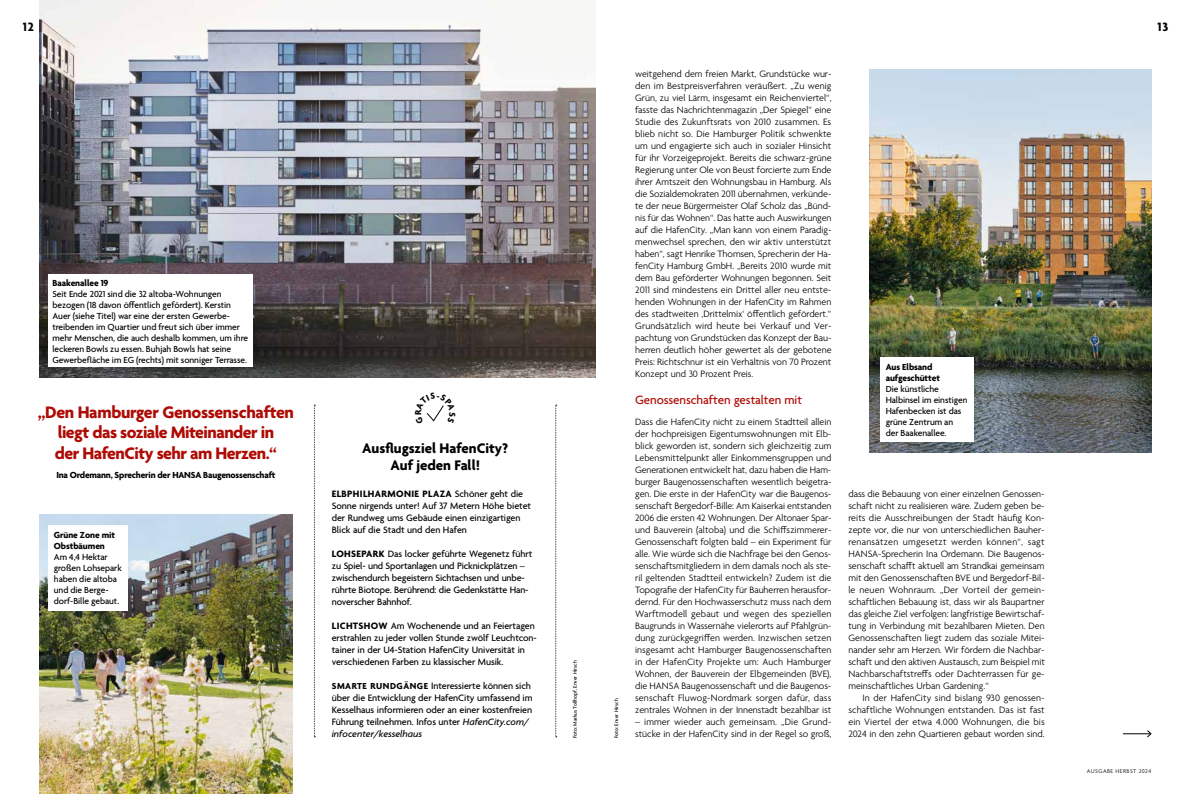
<style>
.page{position:relative;width:1191px;height:794px;background:#fff}
.page>*{position:absolute;margin:0;border:0;box-sizing:border-box;transform-origin:0 0}
.t1{font:700 18px/20.7px "Agenda";letter-spacing:-.03em;color:#ae0b05;text-align:center}
.t2{font:700 15px/17.2px "Agenda";color:#000;text-align:center}
.t3{font:500 13px "Agenda";letter-spacing:-.005em;color:#ae0b05}
.t4{font:700 13px "Agenda";color:#000}
.t5{font:300 10px/12px "Agenda";letter-spacing:-.005em;color:#000;text-align:justify}
.t6{font:500 10px/12px "Agenda";letter-spacing:-.005em;color:#000}
.t7{font:500 9.5px/11px "Agenda";letter-spacing:-.005em;color:#000}
.t8{font:700 9.5px/11px "Agenda";letter-spacing:-.02em;color:#000}
.t9{font:300 6px "Agenda";letter-spacing:.08em;color:#000}
.t10{font:500 5.5px "Agenda";letter-spacing:-.005em;color:#000}
.s1{font-weight:700}
.s2{font-weight:700;font-size:9.4px}
.s3{font-style:italic}
</style>
<div class="page">
<img style="left:869px;top:69px;width:282px;height:383px">
<img style="left:40px;top:0;width:555px;height:377px">
<svg style="left:314px;top:405px;width:1px;height:332px"></svg>
<svg style="left:555px;top:405px;width:2px;height:332px"></svg>
<div style="left:880px;top:358px;width:93px;height:84px;background:#fff"></div>
<div style="left:48px;top:275px;width:205px;height:92px;background:#fff"></div>
<svg style="left:1123px;top:730px;width:28px;height:7px"></svg>
<img style="left:40px;top:515px;width:252px;height:279px">
<div style="left:48px;top:525px;width:80px;height:86px;background:#fff"></div>
<svg style="left:426px;top:405px;width:18px;height:17px"></svg>
<h3 class="t4" style="left:23px;top:19px;width:13px">12</h3>
<h3 class="t4" style="left:1157px;top:19px;width:12px">13</h3>
<p class="t8" style="left:52px;top:278px;width:58px">Baakenallee 19</p>
<p class="t7" style="left:52px;top:289px;width:197px">Seit Ende 2021 sind die 32 altoba-Wohnungen bezogen (18 davon öffentlich gefördert). Kerstin Auer (siehe Titel) war eine der ersten Gewerbe&shy;treibenden im Quartier und freut sich über immer mehr Menschen, die auch deshalb kommen, um ihre leckeren Bowls zu essen. Buhjah Bowls hat seine Gewerbefläche im EG (rechts) mit sonniger Terrasse.</p>
<h1 class="t1" style="left:38px;top:403px;width:258px">„Den Hamburger Genossenschaften liegt das soziale Miteinander in<br>der HafenCity sehr am Herzen.“</h1>
<p class="t8" style="left:56px;top:470px;width:221px">Ina Ordemann, Sprecherin der HANSA Baugenossenschaft</p>
<p class="t8" style="left:54px;top:530px;width:63px">Grüne Zone mit<br>Obstbäumen</p>
<p class="t7" style="left:54px;top:552px;width:69px">Am 4,4 Hektar großen Lohsepark haben die altoba und die Berge&shy;dorf-Bille gebaut.</p>
<h2 class="t2" style="left:362px;top:440px;width:148px">Ausflugsziel HafenCity?<br>Auf jeden Fall!</h2>
<p class="t6" style="left:332px;top:488px;width:201px"><span class="s1">ELBPHILHARMONIE PLAZA</span> Schöner geht die Sonne nirgends unter! Auf 37 Metern Höhe bietet der Rundweg ums Gebäude einen einzigartigen Blick auf die Stadt und den Hafen</p>
<p class="t6" style="left:332px;top:548px;width:202px"><span class="s1">LOHSEPARK</span> Das locker geführte Wegenetz führt zu Spiel- und Sportanlagen und Picknickplätzen – zwischendurch begeistern Sichtachsen und unbe&shy;rührte Biotope. Berührend: die Gedenkstätte Han&shy;noverscher Bahnhof.</p>
<p class="t6" style="left:332px;top:620px;width:207px"><span class="s1">LICHTSHOW</span> Am Wochenende und an Feiertagen erstrahlen zu jeder vollen Stunde zwölf Leuchtcon&shy;tainer in der U4-Station HafenCity Universität in verschiedenen Farben zu klassischer Musik.</p>
<p class="t6" style="left:332px;top:680px;width:202px"><span class="s2">SMARTE RUNDGÄNGE</span> Interessierte können sich über die Entwicklung der HafenCity umfassend im Kesselhaus informieren oder an einer kostenfreien Führung teilnehmen. Infos unter <span class="s3">HafenCity.com/ infocenter/kesselhaus</span></p>
<p class="t10" style="left:572px;top:738px;width:79px;rotate:-90deg">Foto: Markus Tollhopf, Enver Hirsch</p>
<p class="t10" style="left:613px;top:738px;width:41px;rotate:-90deg">Foto: Enver Hirsch</p>
<p class="t5" style="left:635px;top:68px;width:198px">weitgehend dem freien Markt, Grundstücke wur&shy;den im Bestpreisverfahren veräußert. „Zu wenig Grün, zu viel Lärm, insgesamt ein Reichenviertel“, fasste das Nachrichtenmagazin „Der Spiegel“ eine Studie des Zukunftsrats von 2010 zusammen. Es blieb nicht so. Die Hamburger Politik schwenkte um und engagierte sich auch in sozialer Hinsicht für ihr Vorzeigeprojekt. Bereits die schwarz-grüne Regierung unter Ole von Beust forcierte zum Ende ihrer Amtszeit den Wohnungsbau in Hamburg. Als die Sozialdemokraten 2011 übernahmen, verkünde&shy;te der neue Bürgermeister Olaf Scholz das „Bünd&shy;nis für das Wohnen“. Das hatte auch Auswirkungen auf die HafenCity. „Man kann von einem Paradig&shy;menwechsel sprechen, den wir aktiv unterstützt haben“, sagt Henrike Thomsen, Sprecherin der Ha&shy;fenCity Hamburg GmbH. „Bereits 2010 wurde mit dem Bau geförderter Wohnungen begonnen. Seit 2011 sind mindestens ein Drittel aller neu entste&shy;henden Wohnungen in der HafenCity im Rahmen des stadtweiten ‚Drittelmix‘ öffentlich gefördert.“ Grundsätzlich wird heute bei Verkauf und Ver&shy;pachtung von Grundstücken das Konzept der Bau&shy;herren deutlich höher gewertet als der gebotene Preis: Richtschnur ist ein Verhältnis von 70 Prozent Konzept und 30 Prozent Preis.</p>
<h3 class="t3" style="left:635px;top:392px;width:168px">Genossenschaften gestalten mit</h3>
<p class="t5" style="left:635px;top:416px;width:198px">Dass die HafenCity nicht zu einem Stadtteil allein der hochpreisigen Eigentumswohnungen mit Elb&shy;blick geworden ist, sondern sich gleichzeitig zum Lebensmittelpunkt aller Einkommensgruppen und Generationen entwickelt hat, dazu haben die Ham&shy;burger Baugenossenschaften wesentlich beigetra&shy;gen. Die erste in der HafenCity war die Baugenos&shy;senschaft Bergedorf-Bille: Am Kaiserkai entstanden 2006 die ersten 42 Wohnungen. Der Altonaer Spar&shy;und Bauverein (altoba) und die Schiffszimmerer-Genossenschaft folgten bald – ein Experiment für alle. Wie würde sich die Nachfrage bei den Genos&shy;senschaftsmitgliedern in dem damals noch als ste&shy;ril geltenden Stadtteil entwickeln? Zudem ist die Topografie der HafenCity für Bauherren herausfor&shy;dernd. Für den Hochwasserschutz muss nach dem Warftmodell gebaut und wegen des speziellen Baugrunds in Wassernähe vielerorts auf Pfahlgrün&shy;dung zurückgegriffen werden. Inzwischen setzen insgesamt acht Hamburger Baugenossenschaften in der HafenCity Projekte um: Auch Hamburger Wohnen, der Bauverein der Elbgemeinden (BVE), die HANSA Baugenossenschaft und die Baugenos&shy;senschaft Fluwog-Nordmark sorgen dafür, dass zentrales Wohnen in der Innenstadt bezahlbar ist</p>
<p class="t5" style="left:635px;top:716px;width:198px">– immer wieder auch gemeinsam. „Die Grund&shy;stücke in der HafenCity sind in der Regel so groß,</p>
<p class="t8" style="left:885px;top:362px;width:56px">Aus Elbsand aufgeschüttet</p>
<p class="t7" style="left:885px;top:384px;width:83px">Die künstliche<br>Halbinsel im einstigen<br>Hafenbecken ist das grüne Zentrum an der Baakenallee.</p>
<p class="t5" style="left:848px;top:488px;width:198px">dass die Bebauung von einer einzelnen Genossen&shy;schaft nicht zu realisieren wäre. Zudem geben be&shy;reits die Ausschreibungen der Stadt häufig Kon&shy;zepte vor, die nur von unterschiedlichen Bauher&shy;renansätzen umgesetzt werden können“, sagt HANSA-Sprecherin Ina Ordemann. Die Baugenos&shy;senschaft schafft aktuell am Strandkai gemeinsam mit den Genossenschaften BVE und Bergedorf-Bil&shy;le neuen Wohnraum. „Der Vorteil der gemein&shy;schaftlichen Bebauung ist, dass wir als Baupartner das gleiche Ziel verfolgen: langfristige Bewirtschaf&shy;tung in Verbindung mit bezahlbaren Mieten. Den Genossenschaften liegt zudem das soziale Mitei&shy;nander sehr am Herzen. Wir fördern die Nachbar&shy;schaft und den aktiven Austausch, zum Beispiel mit Nachbarschaftstreffs oder Dachterrassen für ge&shy;meinschaftliches Urban Gardening.“</p>
<p class="t5" style="left:848px;top:692px;width:198px;text-indent:14px">In der HafenCity sind bislang 930 genossen&shy;schaftliche Wohnungen entstanden. Das ist fast ein Viertel der etwa 4.000 Wohnungen, die bis 2024 in den zehn Quartieren gebaut worden sind.</p>
<p class="t9" style="left:1086px;top:767px;width:66px">AUSGABE HERBST 2024</p>
</div>
